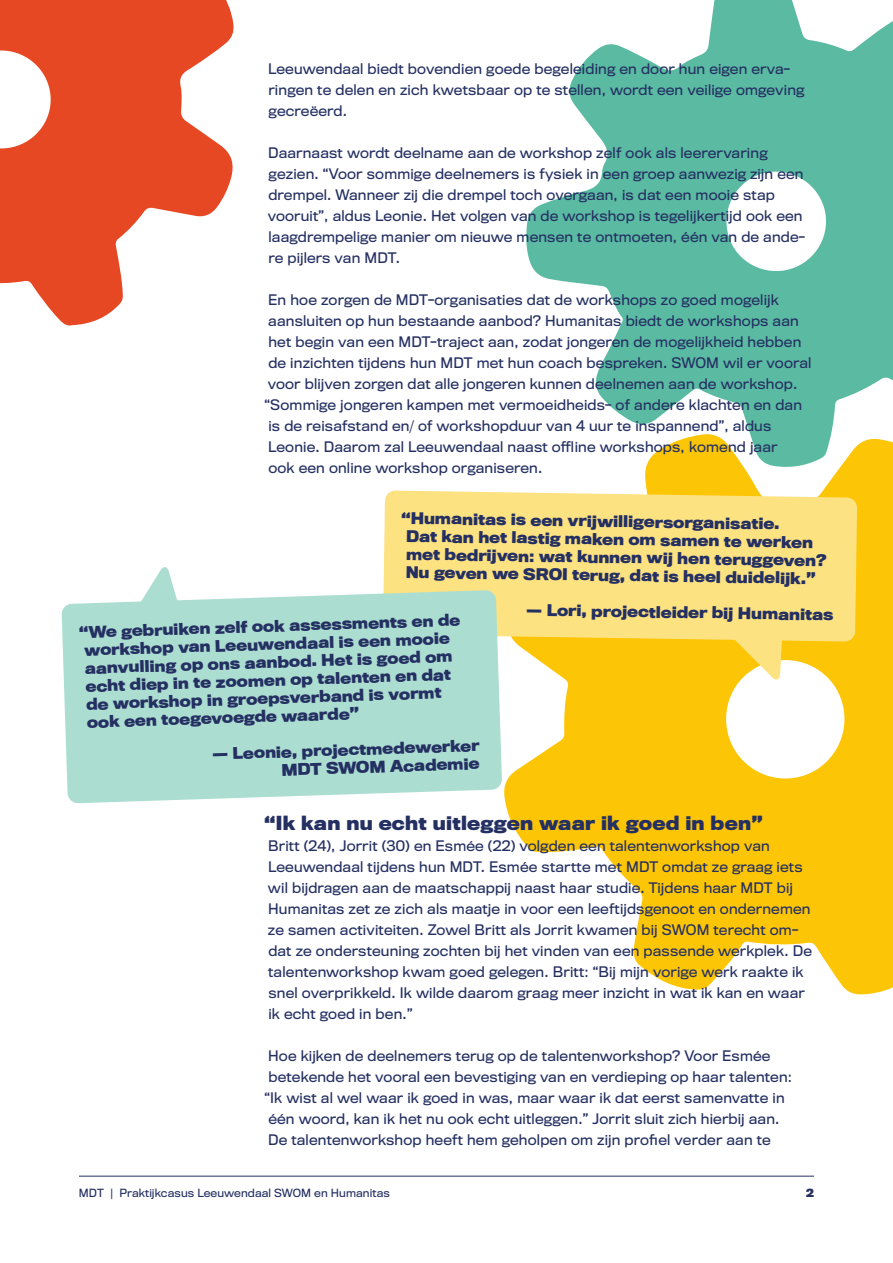
<style>
.page{position:relative;width:893px;height:1263px;background:#fff}
.page>*{position:absolute;margin:0;border:0;box-sizing:border-box;transform-origin:0 0}
.t1{font:700 18px "Titling Gothic FB";letter-spacing:.015em;color:#253062}
.t2{font:700 15px/18px "Titling Gothic FB";color:#253062}
.t3{font:700 15px/18.1px "Titling Gothic FB";color:#253062;text-align:right;scale:2 1}
.t4{font:13.5px/21px "Titling Gothic FB";letter-spacing:.015em;color:#253062}
.t5{font:10.5px "Titling Gothic FB";letter-spacing:.01em;color:#253062}
.t6{font:700 10.5px "Titling Gothic FB";color:#253062}
</style>
<div class="page">
<hr style="left:79px;top:1176px;width:735px;height:1px;background:#253062">
<svg style="left:0;top:0;width:234px;height:326px;fill:#e74824"></svg>
<svg style="left:526px;top:0;width:367px;height:433px;fill:#5abaa2"></svg>
<svg style="left:504px;top:433px;width:389px;height:561px;fill:#fcc505"></svg>
<svg style="left:717px;top:642px;width:67px;height:39px"></svg>
<div style="left:383px;top:490px;width:474px;height:152px;background:#fde282"></div>
<svg style="left:148px;top:567px;width:26px;height:23px"></svg>
<svg style="left:62px;top:590px;width:440px;height:213px;fill:#acddd1"></svg>
<p class="t4" style="left:268px;top:58px;width:538px">Leeuwendaal biedt bovendien goede begeleiding en door hun eigen erva&shy;ringen te delen en zich kwetsbaar op te stellen, wordt een veilige omgeving gecreëerd.</p>
<p class="t4" style="left:268px;top:142px;width:539px">Daarnaast wordt deelname aan de workshop zelf ook als leerervaring gezien. “Voor sommige deelnemers is fysiek in een groep aanwezig zijn een drempel. Wanneer zij die drempel toch overgaan, is dat een mooie stap vooruit”, aldus Leonie. Het volgen van de workshop is tegelijkertijd ook een laagdrempelige manier om nieuwe mensen te ontmoeten, één van de ande&shy;re pijlers van MDT.</p>
<p class="t4" style="left:264px;top:289px;width:548px">En hoe zorgen de MDT-organisaties dat de workshops zo goed mogelijk aansluiten op hun bestaande aanbod? Humanitas biedt de workshops aan het begin van een MDT-traject aan, zodat jongeren de mogelijkheid hebben de inzichten tijdens hun MDT met hun coach bespreken. SWOM wil er vooral voor blijven zorgen dat alle jongeren kunnen deelnemen aan de workshop. “Sommige jongeren kampen met vermoeidheids- of andere klachten en dan is de reisafstand en/ of workshopduur van 4 uur te inspannend”, aldus Leonie. Daarom zal Leeuwendaal naast offline workshops, komend jaar<br>ook een online workshop organiseren.</p>
<p class="t2" style="left:407px;top:508px;width:422px;text-indent:-5px;rotate:1deg">“Humanitas is een vrijwilligersorganisatie.<br>Dat kan het lastig maken om samen te werken met bedrijven: wat kunnen wij hen teruggeven?<br>Nu geven we SROI terug, dat is heel duidelijk.”</p>
<p class="t3" style="left:527px;top:600px;width:155px;rotate:1deg">– Lori, projectleider bij Humanitas</p>
<p class="t2" style="left:83px;top:623px;width:378px;text-indent:-5px;rotate:-2deg">“We gebruiken zelf ook assessments en de workshop van Leeuwendaal is een mooie aanvulling op ons aanbod. Het is goed om echt diep in te zoomen op talenten en dat de workshop in groepsverband is vormt ook een toegevoegde waarde”</p>
<p class="t3" style="left:212px;top:745px;width:135px;rotate:-2deg">– Leonie, projectmedewerker<br>MDT SWOM Academie</p>
<h1 class="t1" style="left:264px;top:811px;width:500px">“Ik kan nu echt uitleggen waar ik goed in ben”</h1>
<p class="t4" style="left:268px;top:835px;width:546px">Britt (24), Jorrit (30) en Esmée (22) volgden een talentenworkshop van Leeuwendaal tijdens hun MDT. Esmée startte met MDT omdat ze graag iets wil bijdragen aan de maatschappij naast haar studie. Tijdens haar MDT bij Humanitas zet ze zich als maatje in voor een leeftijdsgenoot en ondernemen ze samen activiteiten. Zowel Britt als Jorrit kwamen bij SWOM terecht om&shy;dat ze ondersteuning zochten bij het vinden van een passende werkplek. De talentenworkshop kwam goed gelegen. Britt: “Bij mijn vorige werk raakte ik snel overprikkeld. Ik wilde daarom graag meer inzicht in wat ik kan en waar ik echt goed in ben.”</p>
<p class="t4" style="left:264px;top:1045px;width:529px">Hoe kijken de deelnemers terug op de talentenworkshop? Voor Esmée betekende het vooral een bevestiging van en verdieping op haar talenten: “Ik wist al wel waar ik goed in was, maar waar ik dat eerst samenvatte in één woord, kan ik het nu ook echt uitleggen.” Jorrit sluit zich hierbij aan.<br>De talentenworkshop heeft hem geholpen om zijn profiel verder aan te</p>
<p class="t5" style="left:79px;top:1187px;width:312px">MDT | Praktijkcasus Leeuwendaal SWOM en Humanitas</p>
<p class="t6" style="left:806px;top:1186px;width:9px">2</p>
</div>
